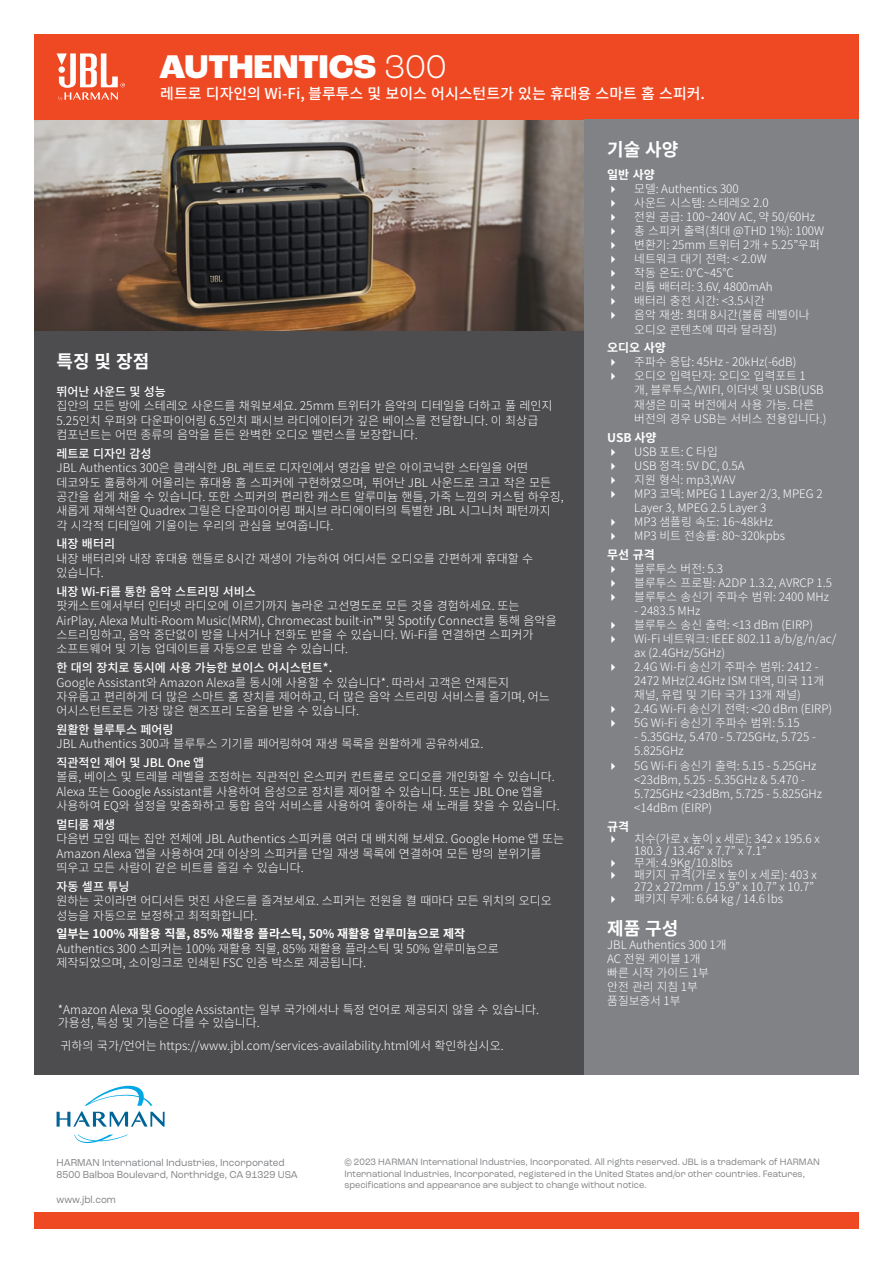
<style>
.page{position:relative;width:893px;height:1263px;background:#fff}
.page>*{position:absolute;margin:0;border:0;box-sizing:border-box;transform-origin:0 0}
.t1{font:800 34.5px "Roc Grotesk";color:#fff}
.t2{font:700 18px "Noto Sans CJ Kkr";color:#fff}
.t3{font:500 15px "Noto Sans CJ Kkr";color:#fff}
.t4{font:300 12px/14.4px "Noto Sans CJ Kkr";color:#fff}
.t5{font:500 12px "Noto Sans CJ Kkr";color:#fff}
.t6{font:700 12px "Noto Sans CJ Kkr";color:#fff}
.t7{font:300 11.7px/14.1px "Noto Sans CJ Kkr";color:#fff}
.t8{font:10.5px/12.6px "Roc Grotesk";color:#808285;scale:.94 1}
.t9{font:9.75px/11.7px "Roc Grotesk";color:#808285;scale:.94 1}
.s1{font-weight:300}
</style>
<div class="page">
<img style="left:34px;top:119px;width:551px;height:212px">
<div style="left:34px;top:1213px;width:825px;height:16px;background:#ef4923"></div>
<svg style="left:74px;top:1134px;width:54px;height:9px"></svg>
<svg style="left:57px;top:1085px;width:108px;height:42px"></svg>
<div style="left:34px;top:34px;width:825px;height:85px;background:#ef4923"></div>
<svg style="left:57px;top:53px;width:68px;height:48px"></svg>
<div style="left:34px;top:331px;width:553px;height:743px;background:#4d4d4f"></div>
<div style="left:585px;top:119px;width:274px;height:955px;background:#808285"></div>
<h1 class="t1" style="left:159px;top:45px;width:289px">AUTHENTICS <span class="s1">300</span></h1>
<p class="t3" style="left:160px;top:85px;width:546px">레트로 디자인의 Wi-Fi, 블루투스 및 보이스 어시스턴트가 있는 휴대용 스마트 홈 스피커.</p>
<h2 class="t2" style="left:57px;top:351px;width:94px">특징 및 장점</h2>
<p class="t5" style="left:57px;top:385px;width:111px">뛰어난 사운드 및 성능</p>
<p class="t4" style="left:57px;top:399px;width:497px">집안의 모든 방에 스테레오 사운드를 채워보세요. 25mm 트위터가 음악의 디테일을 더하고 풀 레인지<br>5.25인치 우퍼와 다운파이어링 6.5인치 패시브 라디에이터가 깊은 베이스를 전달합니다. 이 최상급 컴포넌트는 어떤 종류의 음악을 듣든 완벽한 오디오 밸런스를 보장합니다.</p>
<p class="t5" style="left:57px;top:447px;width:97px">레트로 디자인 감성</p>
<p class="t4" style="left:57px;top:461px;width:509px">JBL Authentics 300은 클래식한 JBL 레트로 디자인에서 영감을 받은 아이코닉한 스타일을 어떤 데코와도 훌륭하게 어울리는 휴대용 홈 스피커에 구현하였으며, 뛰어난 JBL 사운드로 크고 작은 모든 공간을 쉽게 채울 수 있습니다. 또한 스피커의 편리한 캐스트 알루미늄 핸들, 가죽 느낌의 커스텀 하우징, 새롭게 재해석한 Quadrex 그릴은 다운파이어링 패시브 라디에이터의 특별한 JBL 시그니처 패턴까지 각 시각적 디테일에 기울이는 우리의 관심을 보여줍니다.</p>
<p class="t5" style="left:57px;top:537px;width:60px">내장 배터리</p>
<p class="t4" style="left:57px;top:551px;width:478px">내장 배터리와 내장 휴대용 핸들로 8시간 재생이 가능하여 어디서든 오디오를 간편하게 휴대할 수 있습니다.</p>
<p class="t5" style="left:57px;top:585px;width:201px">내장 Wi-Fi를 통한 음악 스트리밍 서비스</p>
<p class="t4" style="left:57px;top:599px;width:502px">팟캐스트에서부터 인터넷 라디오에 이르기까지 놀라운 고선명도로 모든 것을 경험하세요. 또는 AirPlay, Alexa Multi-Room Music(MRM), Chromecast built-in™ 및 Spotify Connect를 통해 음악을 스트리밍하고, 음악 중단없이 방을 나서거나 전화도 받을 수 있습니다. Wi-Fi를 연결하면 스피커가 소프트웨어 및 기능 업데이트를 자동으로 받을 수 있습니다.</p>
<p class="t5" style="left:57px;top:661px;width:277px">한 대의 장치로 동시에 사용 가능한 보이스 어시스턴트*.</p>
<p class="t4" style="left:57px;top:675px;width:495px">Google Assistant와 Amazon Alexa를 동시에 사용할 수 있습니다*. 따라서 고객은 언제든지 자유롭고 편리하게 더 많은 스마트 홈 장치를 제어하고, 더 많은 음악 스트리밍 서비스를 즐기며, 어느 어시스턴트로든 가장 많은 핸즈프리 도움을 받을 수 있습니다.</p>
<p class="t5" style="left:57px;top:723px;width:119px">원활한 블루투스 페어링</p>
<p class="t4" style="left:57px;top:737px;width:428px">JBL Authentics 300과 블루투스 기기를 페어링하여 재생 목록을 원활하게 공유하세요.</p>
<p class="t5" style="left:57px;top:756px;width:149px">직관적인 제어 및 JBL One 앱</p>
<p class="t4" style="left:57px;top:770px;width:505px">볼륨, 베이스 및 트레블 레벨을 조정하는 직관적인 온스피커 컨트롤로 오디오를 개인화할 수 있습니다.<br>Alexa 또는 Google Assistant를 사용하여 음성으로 장치를 제어할 수 있습니다. 또는 JBL One 앱을 사용하여 EQ와 설정을 맞춤화하고 통합 음악 서비스를 사용하여 좋아하는 새 노래를 찾을 수 있습니다.</p>
<p class="t5" style="left:57px;top:818px;width:60px">멀티룸 재생</p>
<p class="t4" style="left:57px;top:832px;width:509px">다음번 모임 때는 집안 전체에 JBL Authentics 스피커를 여러 대 배치해 보세요. Google Home 앱 또는<br>Amazon Alexa 앱을 사용하여 2대 이상의 스피커를 단일 재생 목록에 연결하여 모든 방의 분위기를 띄우고 모든 사람이 같은 비트를 즐길 수 있습니다.</p>
<p class="t5" style="left:57px;top:879px;width:74px">자동 셀프 튜닝</p>
<p class="t4" style="left:57px;top:894px;width:497px">원하는 곳이라면 어디서든 멋진 사운드를 즐겨보세요. 스피커는 전원을 켤 때마다 모든 위치의 오디오 성능을 자동으로 보정하고 최적화합니다.</p>
<p class="t6" style="left:57px;top:927px;width:410px">일부는 100% 재활용 직물, 85% 재활용 플라스틱, 50% 재활용 알루미늄으로 제작</p>
<p class="t4" style="left:57px;top:941px;width:444px">Authentics 300 스피커는 100% 재활용 직물, 85% 재활용 플라스틱 및 50% 알루미늄으로 제작되었으며, 소이잉크로 인쇄된 FSC 인증 박스로 제공됩니다.</p>
<p class="t4" style="left:58px;top:1004px;width:483px;line-height:12.8px">*Amazon Alexa 및 Google Assistant는 일부 국가에서나 특정 언어로 제공되지 않을 수 있습니다. 가용성, 특성 및 기능은 다를 수 있습니다.</p>
<p class="t4" style="left:60px;top:1038px;width:445px">귀하의 국가/언어는 https://www.jbl.com/services-availability.html에서 확인하십시오.</p>
<h2 class="t2" style="left:607px;top:139px;width:73px">기술 사양</h2>
<p class="t6" style="left:607px;top:168px;width:49px">일반 사양</p>
<p class="t7" style="left:634px;top:182px;width:191px">모델: Authentics 300<br>사운드 시스템: 스테레오 2.0<br>전원 공급: 100~240V AC, 약 50/60Hz 총 스피커 출력(최대 @THD 1%): 100W 변환기: 25mm 트위터 2개 + 5.25”우퍼 네트워크 대기 전력: &lt; 2.0W<br>작동 온도: 0°C~45°C<br>리튬 배터리: 3.6V, 4800mAh<br>배터리 충전 시간: &lt;3.5시간<br>음악 재생: 최대 8시간(볼륨 레벨이나 오디오 콘텐츠에 따라 달라짐)</p>
<p class="t6" style="left:607px;top:341px;width:60px">오디오 사양</p>
<p class="t7" style="left:634px;top:355px;width:194px">주파수 응답: 45Hz - 20kHz(-6dB) 오디오 입력단자: 오디오 입력포트 1<br>개, 블루투스/WIFI, 이더넷 및 USB(USB 재생은 미국 버전에서 사용 가능. 다른 버전의 경우 USB는 서비스 전용입니다.)</p>
<p class="t6" style="left:607px;top:430px;width:51px">USB 사양</p>
<p class="t7" style="left:634px;top:444px;width:190px">USB 포트: C 타입<br>USB 정격: 5V DC, 0.5A<br>지원 형식: mp3,WAV<br>MP3 코덱: MPEG 1 Layer 2/3, MPEG 2<br>Layer 3, MPEG 2.5 Layer 3<br>MP3 샘플링 속도: 16~48kHz<br>MP3 비트 전송률: 80~320kpbs</p>
<p class="t6" style="left:607px;top:548px;width:49px">무선 규격</p>
<p class="t7" style="left:634px;top:562px;width:199px">블루투스 버전: 5.3<br>블루투스 프로필: A2DP 1.3.2, AVRCP 1.5 블루투스 송신기 주파수 범위: 2400 MHz</p>
<p class="t7" style="left:634px;top:604px;width:204px">- 2483.5 MHz<br>블루투스 송신 출력: &lt;13 dBm (EIRP)<br>Wi-Fi 네트워크: IEEE 802.11 a/b/g/n/ac/ ax (2.4GHz/5GHz)<br>2.4G Wi-Fi 송신기 주파수 범위: 2412 -<br>2472 MHz(2.4GHz ISM 대역, 미국 11개 채널, 유럽 및 기타 국가 13개 채널)<br>2.4G Wi-Fi 송신기 전력: &lt;20 dBm (EIRP)<br>5G Wi-Fi 송신기 주파수 범위: 5.15</p>
<p class="t7" style="left:634px;top:730px;width:190px">- 5.35GHz, 5.470 - 5.725GHz, 5.725 -<br>5.825GHz<br>5G Wi-Fi 송신기 출력: 5.15 - 5.25GHz &lt;23dBm, 5.25 - 5.35GHz &amp; 5.470 -<br>5.725GHz &lt;23dBm, 5.725 - 5.825GHz &lt;14dBm (EIRP)</p>
<p class="t6" style="left:607px;top:819px;width:24px">규격</p>
<p class="t7" style="left:634px;top:833px;width:187px;line-height:12px">치수(가로 x 높이 x 세로): 342 x 195.6 x<br>180.3 / 13.46” x 7.7” x 7.1”<br>무게: 4.9Kg/10.8lbs<br>패키지 규격(가로 x 높이 x 세로): 403 x<br>272 x 272mm / 15.9” x 10.7” x 10.7” 패키지 무게: 6.64 kg / 14.6 lbs</p>
<h2 class="t2" style="left:607px;top:918px;width:73px">제품 구성</h2>
<p class="t7" style="left:607px;top:938px;width:121px">JBL Authentics 300 1개<br>AC 전원 케이블 1개<br>빠른 시작 가이드 1부 안전 관리 지침 1부 품질보증서 1부</p>
<p class="t8" style="left:57px;top:1156px;width:258px">HARMAN International Industries, Incorporated<br>8500 Balboa Boulevard, Northridge, CA 91329 USA</p>
<p class="t8" style="left:57px;top:1193px;width:65px">www.jbl.com</p>
<p class="t9" style="left:344px;top:1156px;width:507px">© 2023 HARMAN International Industries, Incorporated. All rights reserved. JBL is a trademark of HARMAN<br>International Industries, Incorporated, registered in the United States and/or other countries. Features, specifications and appearance are subject to change without notice.</p>
</div>
